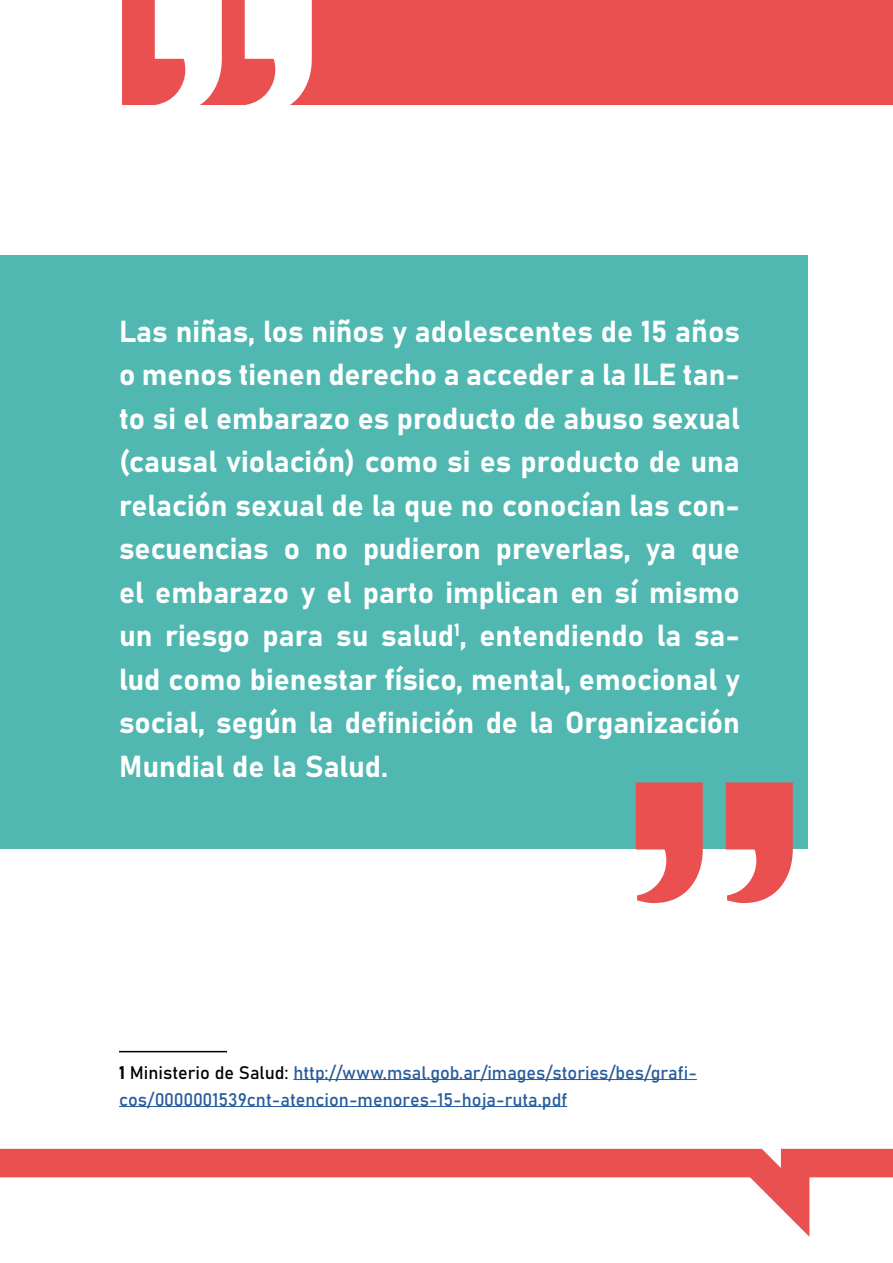
<style>
.page{position:relative;width:893px;height:1263px;background:#fff}
.page>*{position:absolute;margin:0;border:0;box-sizing:border-box;transform-origin:0 0}
.t1{font:500 450px "Keep Calm";color:#fff}
.t2{font:30px/43.5px "Bahnschrift";color:#fff;text-align:justify}
.t3{font:18px/27px "Bahnschrift";color:#275b9b}
.s1{color:#000}
</style>
<div class="page">
<div style="left:0;top:255px;width:808px;height:593px;background:#50b8b1"></div>
<hr style="left:119px;top:1051px;width:108px;height:1px;background:#000">
<hr style="left:293px;top:1079px;width:404px;height:1px;background:#275b9b">
<hr style="left:119px;top:1106px;width:448px;height:1px;background:#275b9b">
<div style="left:122px;top:0;width:771px;height:104px;background:#ea504f"></div>
<svg style="left:636px;top:782px;width:157px;height:121px"></svg>
<svg style="left:0;top:1148px;width:893px;height:89px"></svg>
<h1 class="t1" style="left:325px;top:307px;width:183px;rotate:-180deg">“</h1>
<p class="t2" style="left:119px;top:309px;width:622px">Las niñas, los niños y adolescentes de 15 años o menos tienen derecho a acceder a la ILE tan&shy;to si el embarazo es producto de abuso sexual (causal violación) como si es producto de una relación sexual de la que no conocían las con&shy;secuencias o no pudieron preverlas, ya que el embarazo y el parto implican en sí mismo un riesgo para su salud<sup>1</sup>, entendiendo la sa&shy;lud como bienestar físico, mental, emocional y social, según la definición de la Organización Mundial de la Salud.</p>
<p class="t3" style="left:119px;top:1059px;width:579px"><span class="s1">1 Ministerio de Salud:</span> http://www.msal.gob.ar/images/stories/bes/grafi&shy;cos/0000001539cnt-atencion-menores-15-hoja-ruta.pdf</p>
</div>
